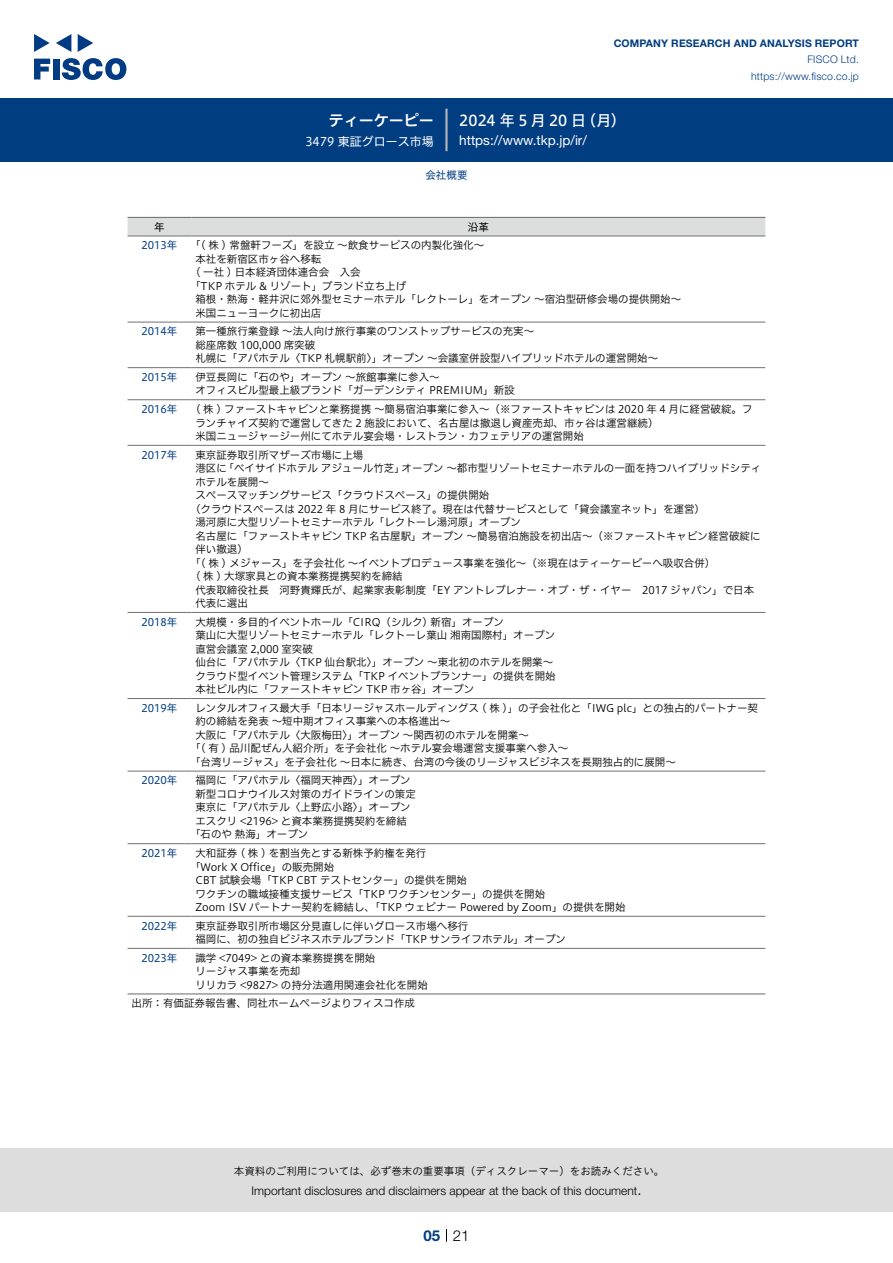
<style>
.page{position:relative;width:893px;height:1263px;background:#fff}
.page>*{position:absolute;margin:0;border:0;box-sizing:border-box;transform-origin:0 0}
.t1{font:15px "Hiragino UD Sans F Std N W5";letter-spacing:.01em;color:#fff}
.t2{font:15px "Hiragino UD Sans F Std N W6";color:#fff}
.t3{font:300 15px "Helvetica Neue LT Std";color:#000}
.t4{font:700 15px "Helvetica Neue LT Std";color:#003d81}
.t5{font:13.5px "Helvetica Neue LT Std";color:#fff}
.t6{font:300 12px "Helvetica Neue LT Std";color:#000}
.t7{font:12px "Hiragino UD Sans F Std N W4";color:#fff}
.t8{font:10.5px/13.5px "Hiragino UD Sans F Std N W3";color:#000}
.t9{font:10.5px "Hiragino UD Sans F Std N W4";color:#003d81}
.t10{font:10.5px "Hiragino UD Sans Std W3";color:#000}
.t11{font:700 10.5px "Helvetica Neue LT Std";letter-spacing:.015em;color:#003d81}
.t12{font:300 10.5px/16.5px "Helvetica Neue LT Std";letter-spacing:.015em;color:#003d81;text-align:right}
.t13{font:10.5px "Hiragino UD Sans F Std N W4";color:#000}
</style>
<div class="page">
<div style="left:0;top:1148px;width:893px;height:64px;background:#ddd"></div>
<svg style="left:34px;top:59px;width:16px;height:20px"></svg>
<div style="left:53px;top:59px;width:6px;height:20px;background:#003b83"></div>
<svg style="left:62px;top:58px;width:64px;height:22px"></svg>
<svg style="left:34px;top:34px;width:16px;height:18px"></svg>
<svg style="left:78px;top:34px;width:15px;height:18px"></svg>
<svg style="left:56px;top:34px;width:15px;height:18px"></svg>
<div style="left:0;top:98px;width:893px;height:64px;background:#003d81"></div>
<hr style="left:445px;top:109px;width:3px;height:42px;background:#b5b5b6">
<svg style="left:446px;top:1229px;width:1px;height:13px"></svg>
<div style="left:128px;top:218px;width:637px;height:18px;background:#dcdddd"></div>
<hr style="left:128px;top:236px;width:63px;height:1px;background:#727171">
<hr style="left:191px;top:236px;width:574px;height:1px;background:#727171">
<hr style="left:128px;top:322px;width:63px;height:1px;background:#727171">
<hr style="left:191px;top:322px;width:574px;height:1px;background:#727171">
<hr style="left:128px;top:367px;width:63px;height:1px;background:#727171">
<hr style="left:191px;top:367px;width:574px;height:1px;background:#727171">
<hr style="left:128px;top:399px;width:63px;height:1px;background:#727171">
<hr style="left:191px;top:399px;width:574px;height:1px;background:#727171">
<hr style="left:128px;top:445px;width:63px;height:1px;background:#727171">
<hr style="left:191px;top:445px;width:574px;height:1px;background:#727171">
<hr style="left:128px;top:217px;width:63px;height:1px;background:#727171">
<hr style="left:191px;top:217px;width:574px;height:1px;background:#727171">
<hr style="left:128px;top:993px;width:63px;height:1px;background:#727171">
<hr style="left:191px;top:993px;width:574px;height:1px;background:#727171">
<hr style="left:128px;top:612px;width:63px;height:1px;background:#727171">
<hr style="left:191px;top:612px;width:574px;height:1px;background:#727171">
<hr style="left:128px;top:698px;width:63px;height:1px;background:#727171">
<hr style="left:191px;top:698px;width:574px;height:1px;background:#727171">
<hr style="left:128px;top:771px;width:63px;height:1px;background:#727171">
<hr style="left:191px;top:771px;width:574px;height:1px;background:#727171">
<hr style="left:128px;top:843px;width:63px;height:1px;background:#727171">
<hr style="left:191px;top:843px;width:574px;height:1px;background:#727171">
<hr style="left:128px;top:916px;width:63px;height:1px;background:#727171">
<hr style="left:191px;top:916px;width:574px;height:1px;background:#727171">
<hr style="left:128px;top:948px;width:63px;height:1px;background:#727171">
<hr style="left:191px;top:948px;width:574px;height:1px;background:#727171">
<h1 class="t2" style="left:329px;top:109px;width:106px">ティーケーピー</h1>
<p class="t7" style="left:305px;top:132px;width:130px">3479 東証グロース市場</p>
<p class="t11" style="left:614px;top:37px;width:247px">COMPANY RESEARCH AND ANALYSIS REPORT</p>
<p class="t12" style="left:751px;top:51px;width:109px">FISCO Ltd. https://www.fisco.co j p.</p>
<h1 class="t1" style="left:581px;top:109px;width:46px">（月(</h1>
<h1 class="t1" style="left:459px;top:109px;width:128px">2024 年 5月20 日</h1>
<p class="t5" style="left:459px;top:132px;width:129px">https: / / w w w . t k p j p. /i r/</p>
<p class="t13" style="left:154px;top:219px;width:12px">年</p>
<p class="t9" style="left:141px;top:237px;width:38px">2013年</p>
<p class="t9" style="left:141px;top:323px;width:38px">2014年</p>
<p class="t9" style="left:141px;top:369px;width:38px">2015年</p>
<p class="t9" style="left:141px;top:401px;width:38px">2016年</p>
<p class="t9" style="left:141px;top:447px;width:38px">2017年</p>
<p class="t9" style="left:141px;top:614px;width:38px">2018年</p>
<p class="t9" style="left:141px;top:700px;width:38px">2019年</p>
<p class="t9" style="left:141px;top:772px;width:38px">2020年</p>
<p class="t9" style="left:141px;top:845px;width:38px">2021年</p>
<p class="t9" style="left:141px;top:918px;width:38px">2022年</p>
<p class="t9" style="left:141px;top:950px;width:38px">2023年</p>
<p class="t9" style="left:425px;top:167px;width:43px">会社概要</p>
<p class="t13" style="left:468px;top:219px;width:22px">沿革</p>
<p class="t8" style="left:190px;top:238px;width:296px">「( 株 ) 常盤軒フーズ」を設立～飲食サービスの内製化強化~</p>
<p class="t8" style="left:195px;top:251px;width:127px">本社を新宿区市ヶ谷へ移転</p>
<p class="t8" style="left:195px;top:265px;width:167px">( 一社 ) 日本経済団体連合会　入会</p>
<p class="t8" style="left:190px;top:278px;width:218px">「TKP ホテル &amp; リゾート」ブランド立ち上げ</p>
<p class="t8" style="left:195px;top:292px;width:487px">箱根・熱海・軽井沢に郊外型セミナーホテル「レクトーレ」をオープン～宿泊型研修会場の提供開始~</p>
<p class="t8" style="left:195px;top:305px;width:127px">米国ニューヨークに初出店</p>
<p class="t8" style="left:195px;top:324px;width:340px">第一種旅行業登録～法人向け旅行事業のワンストップサービスの充実~</p>
<p class="t8" style="left:195px;top:338px;width:464px">総座席数 100,000 席突破<br>札幌に「アパホテル〈TKP 札幌駅前〉」オープン～会議室併設型ハイブリッドホテルの運営開始~</p>
<p class="t8" style="left:195px;top:370px;width:246px">伊豆長岡に「石のや」オープン～旅館事業に参入~</p>
<p class="t8" style="left:195px;top:381px;width:559px;line-height:18.6px">オフィスビル型最上級ブランド「ガーデンシティ PREMIUM」新設<br>( 株 ) ファーストキャビンと業務提携～簡易宿泊事業に参入～（※ファーストキャビンは 2020 年 4 月に経営破綻。フ</p>
<p class="t8" style="left:195px;top:415px;width:465px">ランチャイズ契約で運営してきた 2 施設において、名古屋は撤退し資産売却、市ヶ谷は運営継続(米国ニュージャージー州にてホテル宴会場・レストラン・カフェテリアの運営開始</p>
<p class="t8" style="left:195px;top:447px;width:169px">東京証券取引所マザーズ市場に上場</p>
<p class="t8" style="left:402px;top:461px;width:361px">オープン～都市型リゾートセミナーホテルの一面を持つハイブリッドシティ</p>
<p class="t8" style="left:224px;top:461px;width:183px">「ベイサイドホテルアジュール竹芝」</p>
<p class="t8" style="left:195px;top:461px;width:33px">港区に</p>
<p class="t8" style="left:195px;top:474px;width:75px">ホテルを展開~</p>
<p class="t8" style="left:195px;top:488px;width:295px">スペースマッチングサービス「クラウドスペース」の提供開始</p>
<p class="t8" style="left:190px;top:501px;width:516px">（クラウドスペースは 2022 年 8 月にサービス終了。現在は代替サービスとして「貸会議室ネット」を運営(</p>
<p class="t8" style="left:195px;top:515px;width:327px">湯河原に大型リゾートセミナーホテル「レクトーレ湯河原」オープン</p>
<p class="t8" style="left:195px;top:528px;width:567px">名古屋に「ファーストキャビン TKP 名古屋駅」オープン～簡易宿泊施設を初出店～（※ファーストキャビン経営破綻に</p>
<p class="t8" style="left:195px;top:542px;width:54px">伴い撤退(</p>
<p class="t8" style="left:190px;top:555px;width:527px">「( 株 ) メジャース」を子会社化～イベントプロデュース事業を強化～（※現在はティーケーピーへ吸収合併(</p>
<p class="t8" style="left:195px;top:569px;width:209px">( 株 ) 大塚家具との資本業務提携契約を締結</p>
<p class="t8" style="left:195px;top:582px;width:560px">代表取締役社長　河野貴輝氏が、起業家表彰制度「EY アントレプレナー・オブ・ザ・イヤー　2017 ジャパン」で日本</p>
<p class="t8" style="left:195px;top:596px;width:54px">代表に選出</p>
<p class="t8" style="left:431px;top:614px;width:75px">新宿」オープン</p>
<p class="t8" style="left:195px;top:614px;width:239px">大規模・多目的イベントホール「CIRQ（シルク）</p>
<p class="t8" style="left:195px;top:628px;width:362px">葉山に大型リゾートセミナーホテル「レクトーレ葉山湘南国際村」オープン直営会議室 2,000 室突破<br>仙台に「アパホテル〈TKP 仙台駅北〉」オープン～東北初のホテルを開業~クラウド型イベント管理システム「TKP イベントプランナー」の提供を開始本社ビル内に「ファーストキャビン TKP 市ヶ谷」オープン</p>
<p class="t8" style="left:195px;top:700px;width:564px">レンタルオフィス最大手「日本リージャスホールディングス ( 株 )」の子会社化と「IWG plc」との独占的パートナー契</p>
<p class="t8" style="left:195px;top:714px;width:256px">約の締結を発表～短中期オフィス事業への本格進出~</p>
<p class="t8" style="left:195px;top:727px;width:335px">大阪に「アパホテル〈大阪梅田〉」オープン～関西初のホテルを開業~</p>
<p class="t8" style="left:190px;top:741px;width:380px">「( 有 ) 品川配ぜん人紹介所」を子会社化～ホテル宴会場運営支援事業へ参入~</p>
<p class="t8" style="left:190px;top:754px;width:487px">「台湾リージャス」を子会社化～日本に続き、台湾の今後のリージャスビジネスを長期独占的に展開~</p>
<p class="t8" style="left:195px;top:773px;width:217px">福岡に「アパホテル〈福岡天神西〉」オープン</p>
<p class="t8" style="left:195px;top:787px;width:222px">新型コロナウイルス対策のガイドラインの策定</p>
<p class="t8" style="left:195px;top:800px;width:217px">東京に「アパホテル〈上野広小路〉」オープン</p>
<p class="t8" style="left:195px;top:814px;width:213px">エスクリ &lt;2196&gt; と資本業務提携契約を締結</p>
<p class="t8" style="left:190px;top:827px;width:120px">「石のや熱海」オープン</p>
<p class="t8" style="left:195px;top:846px;width:232px">大和証券 ( 株 ) を割当先とする新株予約権を発行</p>
<p class="t8" style="left:195px;top:859px;width:432px;text-indent:-5px">「Work X Office」の販売開始<br>CBT 試験会場「TKP CBT テストセンター」の提供を開始<br>ワクチンの職域接種支援サービス「TKP ワクチンセンター」の提供を開始<br>Zoom ISV パートナー契約を締結し、「TKP ウェビナー Powered by Zoom」の提供を開始</p>
<p class="t8" style="left:195px;top:918px;width:274px">東京証券取引所市場区分見直しに伴いグロース市場へ移行</p>
<p class="t8" style="left:195px;top:929px;width:372px;line-height:18.6px">福岡に、初の独自ビジネスホテルブランド「TKP サンライフホテル」オープン識学 &lt;7049&gt; との資本業務提携を開始</p>
<p class="t8" style="left:195px;top:964px;width:234px">リージャス事業を売却<br>リリカラ &lt;9827&gt; の持分法適用関連会社化を開始</p>
<p class="t8" style="left:132px;top:996px;width:285px">出所：有価証券報告書、同社ホームページよりフィスコ作成</p>
<p class="t10" style="left:234px;top:1163px;width:432px">本資料のご利用については、必ず巻末の重要事項（ディスクレーマー）をお読みください。</p>
<h1 class="t3" style="left:637px;top:1180px;width:6px">.</h1>
<p class="t6" style="left:251px;top:1183px;width:387px">Important disclosures and disclaimers appear at the back of this document</p>
<h1 class="t4" style="left:423px;top:1226px;width:18px">05</h1>
<h1 class="t3" style="left:453px;top:1226px;width:18px">21</h1>
</div>
